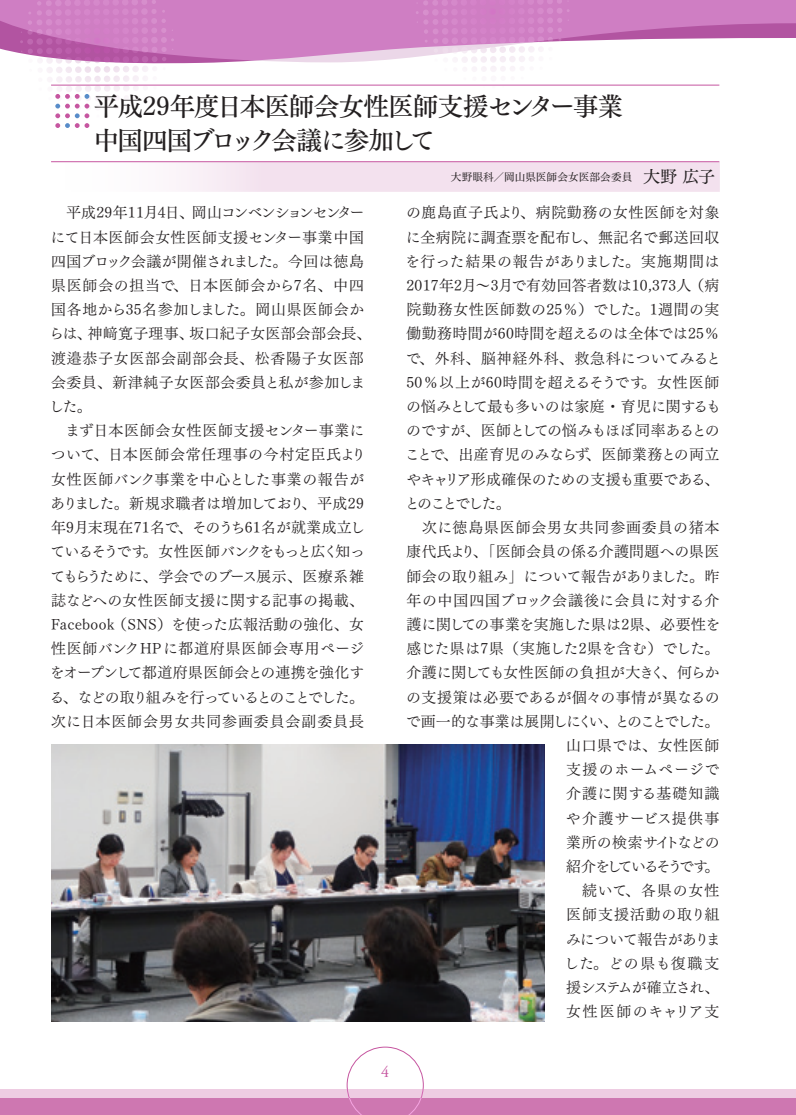
<style>
.page{position:relative;width:796px;height:1115px;background:#fff}
.page>*{position:absolute;margin:0;border:0;box-sizing:border-box;transform-origin:0 0}
.t1{font:25.5px/34px "Tsuku Min Pr 5 D";letter-spacing:-.04em;color:#231f20}
.t2{font:15.9px "Adobe Garamond";color:#c656a0}
.t3{font:14.85px/24.2px "Tsuku Min Pr 5 R";letter-spacing:.02em;color:#231f20}
.t4{font:14.85px "Tsuku Min Pr 5 R";letter-spacing:.045em;color:#231f20}
.t5{font:14.85px "Tsuku Min Pr 5 R";letter-spacing:-.01em;color:#231f20}
.t6{font:14.85px "Tsuku Min Pr 5 R";letter-spacing:-.025em;color:#231f20}
.t7{font:14.85px "Tsuku Min Pr 5 R";letter-spacing:.04em;color:#231f20}
.t8{font:14.85px "Tsuku Min Pr 5 R";letter-spacing:.06em;color:#231f20}
.t9{font:14.85px "Tsuku Min Pr 5 R";letter-spacing:-.115em;color:#231f20}
.t10{font:14.85px "Tsuku Min Pr 5 R";letter-spacing:-.035em;color:#231f20}
.t11{font:14.85px "Tsuku Min Pr 5 R";letter-spacing:-.005em;color:#231f20}
.t12{font:14.85px "Tsuku Min Pr 5 R";letter-spacing:.07em;color:#231f20}
.t13{font:14.85px "Tsuku Min Pr 5 R";letter-spacing:-.165em;color:#231f20}
.t14{font:14.85px "Tsuku Min Pr 5 R";color:#231f20}
.t15{font:14.85px "Tsuku Min Pr 5 R";letter-spacing:-.04em;color:#231f20}
.t16{font:14.85px "Tsuku Min Pr 5 R";letter-spacing:-.085em;color:#231f20}
.t17{font:14.85px "Tsuku Min Pr 5 R";letter-spacing:.055em;color:#231f20}
.t18{font:14.85px "Tsuku Min Pr 5 R";letter-spacing:.065em;color:#231f20}
.t19{font:14.85px "Tsuku Min Pr 5 R";letter-spacing:-.135em;color:#231f20}
.t20{font:10.65px "Tsuku Min Pr 5 M";letter-spacing:.01em;color:#231f20}
.s1{font-size:16.95px}
</style>
<div class="page">
<svg style="left:0;top:0;width:795px;height:62px;fill:#cf7ec3"></svg>
<svg style="left:415px;top:0;width:154px;height:85px"></svg>
<div style="left:0;top:1089px;width:795px;height:25px;background:#eecce2"></div>
<div style="left:0;top:1097px;width:795px;height:17px;background:#ce77b1"></div>
<svg style="left:347px;top:1046px;width:76px;height:68px"></svg>
<img style="left:51px;top:744px;width:493px;height:276px">
<div style="left:51px;top:162px;width:668px;height:29px;background:linear-gradient(to right,#fbf6f9,#f0d9ea)"></div>
<hr style="left:51px;top:161px;width:668px;height:1px;background:#c656a0">
<svg style="left:20px;top:0;width:154px;height:128px"></svg>
<hr style="left:51px;top:85px;width:668px;height:1px;background:#c656a0">
<h1 class="t1" style="left:93px;top:87px;width:531px">平成29年度日本医師会女性医師支援センター事業中国四国ブロック会議に参加して</h1>
<p class="t20" style="left:450px;top:167px;width:266px">大野眼科／岡山県医師会女医部会委員　<span class="s1">大野 広子</span></p>
<p class="t3" style="left:49px;top:199px;width:323px">　平成29年11月4日、岡山コンベンションセンターにて日本医師会女性医師支援センター事業中国四国ブロック会議が開催されました。今回は徳島県医師会の担当で、日本医師会から7名、中四国各地から35名参加しました。岡山県医師会からは、神﨑寛子理事、坂口紀子女医部会部会長、渡邉恭子女医部会副部会長、松香陽子女医部会委員、新津純子女医部会委員と私が参加しました。<br>　まず日本医師会女性医師支援センター事業について、日本医師会常任理事の今村定臣氏より女性医師バンク事業を中心とした事業の報告がありました。新規求職者は増加しており、平成29年9月末現在71名で、そのうち61名が就業成立しているそうです。女性医師バンクをもっと広く知ってもらうために、学会でのブース展示、医療系雑誌などへの女性医師支援に関する記事の掲載、<br>Facebook（SNS）を使った広報活動の強化、女性医師バンクHPに都道府県医師会専用ページをオープンして都道府県医師会との連携を強化する、などの取り組みを行っているとのことでした。次に日本医師会男女共同参画委員会副委員長</p>
<p class="t4" style="left:406px;top:199px;width:314px">の鹿島直子氏より、病院勤務の女性医師を対象</p>
<p class="t3" style="left:405px;top:223px;width:315px">に全病院に調査票を配布し、無記名で郵送回収</p>
<p class="t4" style="left:405px;top:248px;width:315px">を行った結果の報告がありました。実施期間は</p>
<p class="t3" style="left:406px;top:271px;width:314px">2017年2月～3月で有効回答者数は10,373人（病</p>
<p class="t7" style="left:406px;top:296px;width:314px">院勤務女性医師数の25％）でした。1週間の実</p>
<p class="t3" style="left:406px;top:320px;width:314px">働勤務時間が60時間を超えるのは全体では25％</p>
<p class="t3" style="left:405px;top:344px;width:317px">で、外科、脳神経外科、救急科についてみると</p>
<p class="t3" style="left:406px;top:368px;width:314px">50％以上が60時間を超えるそうです。女性医師</p>
<p class="t5" style="left:406px;top:393px;width:316px">の悩みとして最も多いのは家庭・育児に関するも</p>
<p class="t6" style="left:406px;top:417px;width:315px">のですが、医師としての悩みもほぼ同率あるとの</p>
<p class="t3" style="left:404px;top:441px;width:316px">ことで、出産育児のみならず、医師業務との両立</p>
<p class="t10" style="left:406px;top:465px;width:314px">やキャリア形成確保のための支援も重要である、</p>
<p class="t19" style="left:404px;top:490px;width:107px">とのことでした。</p>
<p class="t8" style="left:406px;top:514px;width:314px">　次に徳島県医師会男女共同参画委員の猪本</p>
<p class="t3" style="left:406px;top:537px;width:314px">康代氏より、「医師会員の係る介護問題への県医</p>
<p class="t6" style="left:406px;top:562px;width:314px">師会の取り組み」について報告がありました。昨</p>
<p class="t3" style="left:406px;top:586px;width:314px">年の中国四国ブロック会議後に会員に対する介</p>
<p class="t11" style="left:406px;top:610px;width:315px">護に関しての事業を実施した県は2県、必要性を</p>
<p class="t3" style="left:406px;top:634px;width:314px">感じた県は7県（実施した2県を含む）でした。</p>
<p class="t5" style="left:406px;top:659px;width:314px">介護に関しても女性医師の負担が大きく、何らか</p>
<p class="t3" style="left:406px;top:683px;width:315px">の支援策は必要であるが個々の事情が異なるの</p>
<p class="t9" style="left:405px;top:707px;width:315px">で画一的な事業は展開しにくい、とのことでした。</p>
<p class="t4" style="left:566px;top:731px;width:155px">山口県では、女性医師</p>
<p class="t3" style="left:566px;top:755px;width:155px">支援のホームページで</p>
<p class="t7" style="left:566px;top:780px;width:155px">介護に関する基礎知識</p>
<p class="t12" style="left:565px;top:804px;width:155px">や介護サービス提供事</p>
<p class="t14" style="left:566px;top:828px;width:155px">業所の検索サイトなどの</p>
<p class="t13" style="left:566px;top:852px;width:155px">紹介をしているそうです。</p>
<p class="t17" style="left:566px;top:876px;width:155px">　続いて、各県の女性</p>
<p class="t12" style="left:566px;top:901px;width:155px">医師支援活動の取り組</p>
<p class="t15" style="left:566px;top:925px;width:156px">みについて報告がありま</p>
<p class="t8" style="left:564px;top:949px;width:156px">した。どの県も復職支</p>
<p class="t16" style="left:566px;top:973px;width:155px">援システムが確立され、</p>
<p class="t18" style="left:566px;top:997px;width:155px">女性医師のキャリア支</p>
<p class="t2" style="left:381px;top:1063px;width:9px">4</p>
</div>
